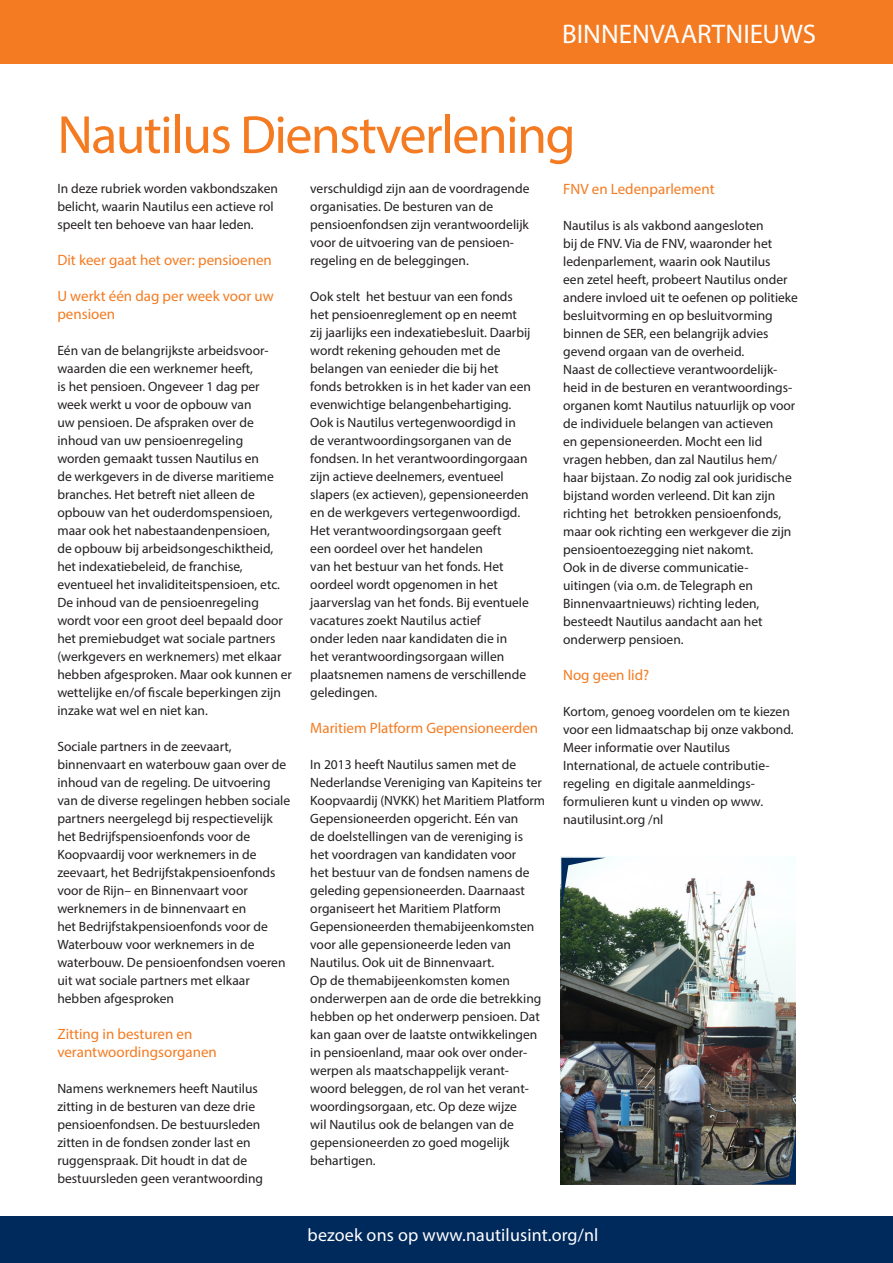
<style>
.page{position:relative;width:893px;height:1263px;background:#fff}
.page>*{position:absolute;margin:0;border:0;box-sizing:border-box;transform-origin:0 0}
.t1{font:54px "Myriad Pro";letter-spacing:-.03em;color:#f47b21}
.t2{font:27px "Myriad Pro";color:#fff}
.t3{font:18px "Myriad Pro";letter-spacing:.01em;color:#fff}
.t4{font:15px/18px "Myriad Pro";color:#f47b21}
.t5{font:13.5px/18px "Myriad Pro";color:#231f20}
</style>
<div class="page">
<div style="left:0;top:0;width:893px;height:64px;background:#f47b21"></div>
<div style="left:0;top:1216px;width:893px;height:47px;background:#00295c"></div>
<img style="left:560px;top:857px;width:236px;height:327px">
<svg style="left:561px;top:858px;width:45px;height:52px"></svg>
<svg style="left:752px;top:1132px;width:44px;height:52px;background:#4b5257"></svg>
<p class="t2" style="left:562px;top:17px;width:256px">BINNENVAARTNIEUWS</p>
<p class="t1" style="left:57px;top:101px;width:520px">Nautilus Dienstverlening</p>
<p class="t5" style="left:57px;top:179px;width:222px">In deze rubriek worden vakbondszaken belicht, waarin Nautilus een actieve rol speelt ten behoeve van haar leden.</p>
<p class="t4" style="left:57px;top:251px;width:216px">Dit keer gaat het over: pensioenen</p>
<p class="t4" style="left:57px;top:287px;width:218px">U werkt één dag per week voor uw pensioen</p>
<p class="t5" style="left:57px;top:341px;width:236px">Eén van de belangrijkste arbeidsvoor&shy;waarden die een werknemer heeft,<br>is het pensioen. Ongeveer 1 dag per week werkt u voor de opbouw van<br>uw pensioen. De afspraken over de inhoud van uw pensioenregeling<br>worden gemaakt tussen Nautilus en<br>de werkgevers in de diverse maritieme branches. Het betreft niet alleen de opbouw van het ouderdomspensioen, maar ook het nabestaandenpensioen,<br>de opbouw bij arbeidsongeschiktheid, het indexatiebeleid, de franchise, eventueel het invaliditeitspensioen, etc.<br>De inhoud van de pensioenregeling wordt voor een groot deel bepaald door het premiebudget wat sociale partners (werkgevers en werknemers) met elkaar hebben afgesproken. Maar ook kunnen er wettelijke en/of fiscale beperkingen zijn inzake wat wel en niet kan.</p>
<p class="t5" style="left:57px;top:737px;width:234px">Sociale partners in de zeevaart, binnenvaart en waterbouw gaan over de inhoud van de regeling. De uitvoering van de diverse regelingen hebben sociale partners neergelegd bij respectievelijk het Bedrijfspensioenfonds voor de Koopvaardij voor werknemers in de zeevaart, het Bedrijfstakpensioenfonds voor de Rijn– en Binnenvaart voor werknemers in de binnenvaart en<br>het Bedrijfstakpensioenfonds voor de Waterbouw voor werknemers in de waterbouw. De pensioenfondsen voeren uit wat sociale partners met elkaar hebben afgesproken</p>
<p class="t4" style="left:57px;top:1025px;width:161px">Zitting in besturen en verantwoordingsorganen</p>
<p class="t5" style="left:57px;top:1079px;width:207px">Namens werknemers heeft Nautilus zitting in de besturen van deze drie pensioenfondsen. De bestuursleden zitten in de fondsen zonder last en ruggenspraak. Dit houdt in dat de bestuursleden geen verantwoording</p>
<p class="t5" style="left:310px;top:179px;width:221px">verschuldigd zijn aan de voordragende organisaties. De besturen van de pensioenfondsen zijn verantwoordelijk voor de uitvoering van de pensioen&shy;regeling en de beleggingen.</p>
<p class="t5" style="left:310px;top:287px;width:222px">Ook stelt het bestuur van een fonds het pensioenreglement op en neemt zij jaarlijks een indexatiebesluit. Daarbij wordt rekening gehouden met de belangen van eenieder die bij het fonds betrokken is in het kader van een evenwichtige belangenbehartiging.</p>
<p class="t5" style="left:310px;top:413px;width:220px">Ook is Nautilus vertegenwoordigd in de verantwoordingsorganen van de fondsen. In het verantwoordingorgaan zijn actieve deelnemers, eventueel slapers (ex actieven), gepensioneerden en de werkgevers vertegenwoordigd.<br>Het verantwoordingsorgaan geeft<br>een oordeel over het handelen<br>van het bestuur van het fonds. Het oordeel wordt opgenomen in het jaarverslag van het fonds. Bij eventuele vacatures zoekt Nautilus actief<br>onder leden naar kandidaten die in het verantwoordingsorgaan willen plaatsnemen namens de verschillende geledingen.</p>
<p class="t4" style="left:310px;top:719px;width:229px">Maritiem Platform Gepensioneerden</p>
<p class="t5" style="left:310px;top:755px;width:236px">In 2013 heeft Nautilus samen met de Nederlandse Vereniging van Kapiteins ter Koopvaardij (NVKK) het Maritiem Platform Gepensioneerden opgericht. Eén van<br>de doelstellingen van de vereniging is het voordragen van kandidaten voor<br>het bestuur van de fondsen namens de geleding gepensioneerden. Daarnaast organiseert het Maritiem Platform Gepensioneerden themabijeenkomsten voor alle gepensioneerde leden van Nautilus. Ook uit de Binnenvaart.<br>Op de themabijeenkomsten komen onderwerpen aan de orde die betrekking hebben op het onderwerp pensioen. Dat kan gaan over de laatste ontwikkelingen in pensioenland, maar ook over onder&shy;werpen als maatschappelijk verant&shy;woord beleggen, de rol van het verant&shy;woordingsorgaan, etc. Op deze wijze<br>wil Nautilus ook de belangen van de gepensioneerden zo goed mogelijk behartigen.</p>
<p class="t4" style="left:563px;top:180px;width:153px">FNV en Ledenparlement</p>
<p class="t5" style="left:563px;top:216px;width:236px">Nautilus is als vakbond aangesloten<br>bij de FNV. Via de FNV, waaronder het ledenparlement, waarin ook Nautilus<br>een zetel heeft, probeert Nautilus onder andere invloed uit te oefenen op politieke besluitvorming en op besluitvorming binnen de SER, een belangrijk advies gevend orgaan van de overheid.</p>
<p class="t5" style="left:563px;top:360px;width:234px">Naast de collectieve verantwoordelijk&shy;heid in de besturen en verantwoordings&shy;organen komt Nautilus natuurlijk op voor de individuele belangen van actieven<br>en gepensioneerden. Mocht een lid vragen hebben, dan zal Nautilus hem/ haar bijstaan. Zo nodig zal ook juridische bijstand worden verleend. Dit kan zijn richting het betrokken pensioenfonds, maar ook richting een werkgever die zijn pensioentoezegging niet nakomt.</p>
<p class="t5" style="left:563px;top:558px;width:201px">Ook in de diverse communicatie&shy;uitingen (via o.m. de Telegraph en<br>Binnenvaartnieuws) richting leden, besteedt Nautilus aandacht aan het onderwerp pensioen.</p>
<p class="t4" style="left:563px;top:666px;width:88px">Nog geen lid?</p>
<p class="t5" style="left:563px;top:702px;width:232px">Kortom, genoeg voordelen om te kiezen voor een lidmaatschap bij onze vakbond.</p>
<p class="t5" style="left:563px;top:738px;width:208px">Meer informatie over Nautilus<br>International, de actuele contributie&shy;regeling en digitale aanmeldings&shy;formulieren kunt u vinden op www. nautilusint.org /nl</p>
<h3 class="t3" style="left:308px;top:1224px;width:292px">bezoek ons op www.nautilusint.org/nl</h3>
</div>
